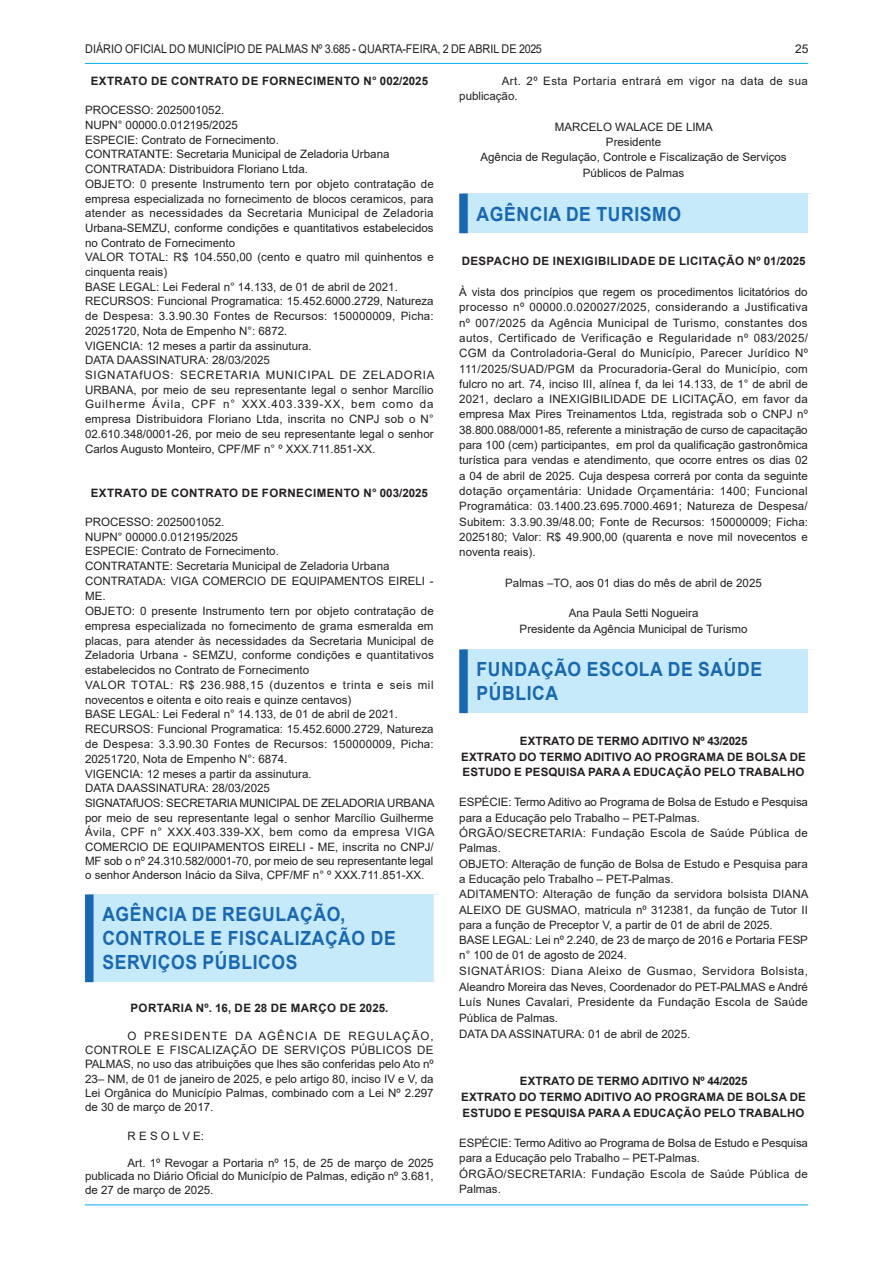
<style>
.page{position:relative;width:893px;height:1263px;background:#fff}
.page>*{position:absolute;margin:0;border:0;box-sizing:border-box;transform-origin:0 0}
.CHANCELA{font:700 19.5px/24px "Arial";letter-spacing:.035em;color:#1768b4;scale:.9 1}
.t1{font:12px "Arial";color:#231f20;scale:.9 1}
.t2{font:12px "Arial";color:#231f20}
.SEM_PARAGRAFO{font:11.55px/15.3px "Arial";color:#231f20;text-align:justify}
.TEXTO{font:11.55px/14.2px "Arial";color:#231f20;text-align:justify}
.TITULO{font:700 11.55px/15.3px "Arial";letter-spacing:.01em;color:#231f20}
.ASSINATURA{font:11.55px/15.3px "Arial";color:#231f20;text-align:center}
.TITULO-2{font:700 11.55px "Arial";letter-spacing:.035em;color:#231f20}
.SEM_PARAGRAFO-2{font:11.55px/15.3px "Arial";letter-spacing:.025em;color:#231f20}
.TEXTO-2{font:11.55px/15.3px "Arial";letter-spacing:.035em;color:#231f20}
</style>
<div class="page">
<hr style="left:85px;top:1204px;width:723px;height:1px;background:#00aeef">
<hr style="left:85px;top:63px;width:723px;height:1px;background:#00aeef">
<div style="left:89px;top:894px;width:349px;height:88px;background:#c6eafa"></div>
<div style="left:85px;top:894px;width:9px;height:88px;background:#1768b4"></div>
<div style="left:434px;top:894px;width:8px;height:88px;background:#fff"></div>
<div style="left:463px;top:194px;width:349px;height:39px;background:#c6eafa"></div>
<div style="left:459px;top:194px;width:9px;height:39px;background:#1768b4"></div>
<div style="left:808px;top:194px;width:8px;height:39px;background:#fff"></div>
<div style="left:463px;top:649px;width:349px;height:64px;background:#c6eafa"></div>
<div style="left:459px;top:649px;width:9px;height:64px;background:#1768b4"></div>
<div style="left:808px;top:649px;width:8px;height:64px;background:#fff"></div>
<p class="t1" style="left:85px;top:40px;width:509px">DIÁRIO OFICIAL DO MUNICÍPIO DE PALMAS Nº 3.685 - QUARTA-FEIRA, 2 DE ABRIL DE 2025</p>
<p class="t2" style="left:795px;top:40px;width:15px">25</p>
<p class="TITULO-2" style="left:91px;top:73px;width:339px">EXTRATO DE CONTRATO DE FORNECIMENTO N° 002/2025</p>
<p class="SEM_PARAGRAFO" style="left:85px;top:103px;width:141px">PROCESSO: 2025001052.</p>
<p class="SEM_PARAGRAFO" style="left:85px;top:117px;width:154px">NUPN° 00000.0.012195/2025</p>
<p class="SEM_PARAGRAFO" style="left:85px;top:132px;width:195px">ESPECIE: Contrato de Fornecimento.</p>
<p class="SEM_PARAGRAFO" style="left:85px;top:147px;width:306px">CONTRATANTE: Secretaria Municipal de Zeladoria Urbana</p>
<p class="SEM_PARAGRAFO" style="left:85px;top:161px;width:224px">CONTRATADA: Distribuidora Floriano Ltda.</p>
<p class="SEM_PARAGRAFO" style="left:85px;top:176px;width:350px;line-height:14.7px">OBJETO: 0 presente Instrumento tern por objeto contratação de empresa especializada no fornecimento de blocos ceramicos, para atender as necessidades da Secretaria Municipal de Zeladoria Urbana-SEMZU, conforme condições e quantitativos estabelecidos no Contrato de Fornecimento</p>
<p class="SEM_PARAGRAFO" style="left:85px;top:250px;width:350px;line-height:14.7px">VALOR TOTAL: R$ 104.550,00 (cento e quatro mil quinhentos e cinquenta reais)</p>
<p class="SEM_PARAGRAFO" style="left:85px;top:279px;width:314px">BASE LEGAL: Lei Federal n° 14.133, de 01 de abril de 2021.</p>
<p class="SEM_PARAGRAFO" style="left:85px;top:294px;width:350px;line-height:14.7px">RECURSOS: Funcional Programatica: 15.452.6000.2729, Natureza de Despesa: 3.3.90.30 Fontes de Recursos: 150000009, Picha:<br>20251720, Nota de Empenho N°: 6872.</p>
<p class="SEM_PARAGRAFO" style="left:85px;top:338px;width:228px">VIGENCIA: 12 meses a partir da assinutura.</p>
<p class="SEM_PARAGRAFO" style="left:85px;top:352px;width:186px">DATA DAASSINATURA: 28/03/2025</p>
<p class="SEM_PARAGRAFO" style="left:85px;top:367px;width:351px;line-height:14.7px">SIGNATAfUOS: SECRETARIA MUNICIPAL DE ZELADORIA URBANA, por meio de seu representante legal o senhor Marcílio Guilherme Ávila, CPF n° XXX.403.339-XX, bem como da empresa Distribuidora Floriano Ltda, inscrita no CNPJ sob o N° 02.610.348/0001-26, por meio de seu representante legal o senhor Carlos Augusto Monteiro, CPF/MF n° º XXX.711.851-XX.</p>
<p class="TITULO-2" style="left:91px;top:484px;width:339px">EXTRATO DE CONTRATO DE FORNECIMENTO N° 003/2025</p>
<p class="SEM_PARAGRAFO" style="left:85px;top:514px;width:141px">PROCESSO: 2025001052.</p>
<p class="SEM_PARAGRAFO" style="left:85px;top:529px;width:154px">NUPN° 00000.0.012195/2025</p>
<p class="SEM_PARAGRAFO" style="left:85px;top:544px;width:195px">ESPECIE: Contrato de Fornecimento.</p>
<p class="SEM_PARAGRAFO" style="left:85px;top:558px;width:306px">CONTRATANTE: Secretaria Municipal de Zeladoria Urbana</p>
<p class="SEM_PARAGRAFO" style="left:85px;top:573px;width:350px;line-height:14.9px">CONTRATADA: VIGA COMERCIO DE EQUIPAMENTOS EIRELI -<br>ME.</p>
<p class="SEM_PARAGRAFO" style="left:85px;top:603px;width:350px;line-height:14.9px">OBJETO: 0 presente Instrumento tern por objeto contratação de empresa especializada no fornecimento de grama esmeralda em placas, para atender às necessidades da Secretaria Municipal de Zeladoria Urbana - SEMZU, conforme condições e quantitativos estabelecidos no Contrato de Fornecimento</p>
<p class="SEM_PARAGRAFO" style="left:85px;top:678px;width:350px;line-height:14.7px">VALOR TOTAL: R$ 236.988,15 (duzentos e trinta e seis mil novecentos e oitenta e oito reais e quinze centavos)</p>
<p class="SEM_PARAGRAFO" style="left:85px;top:707px;width:314px">BASE LEGAL: Lei Federal n° 14.133, de 01 de abril de 2021.</p>
<p class="SEM_PARAGRAFO" style="left:85px;top:722px;width:350px;line-height:14.9px">RECURSOS: Funcional Programatica: 15.452.6000.2729, Natureza de Despesa: 3.3.90.30 Fontes de Recursos: 150000009, Picha:<br>20251720, Nota de Empenho N°: 6874.</p>
<p class="SEM_PARAGRAFO" style="left:85px;top:766px;width:228px">VIGENCIA: 12 meses a partir da assinutura.</p>
<p class="SEM_PARAGRAFO" style="left:85px;top:781px;width:186px">DATA DAASSINATURA: 28/03/2025</p>
<p class="SEM_PARAGRAFO" style="left:85px;top:795px;width:351px">SIGNATAfUOS: SECRETARIA MUNICIPAL DE ZELADORIA URBANA</p>
<p class="SEM_PARAGRAFO" style="left:85px;top:811px;width:351px;line-height:14.1px">por meio de seu representante legal o senhor Marcílio Guilherme Ávila, CPF n° XXX.403.339-XX, bem como da empresa VIGA COMERCIO DE EQUIPAMENTOS EIRELI - ME, inscrita no CNPJ/ MF sob o nº 24.310.582/0001-70, por meio de seu representante legal o senhor Anderson Inácio da Silva, CPF/MF n° º XXX.711.851-XX.</p>
<p class="CHANCELA" style="left:102px;top:903px;width:327px">AGÊNCIA DE REGULAÇÃO,<br>CONTROLE E FISCALIZAÇÃO DE<br>SERVIÇOS PÚBLICOS</p>
<p class="TITULO-2" style="left:130px;top:1000px;width:259px">PORTARIA Nº. 16, DE 28 DE MARÇO DE 2025.</p>
<p class="TEXTO" style="left:85px;top:1029px;width:350px;text-indent:43px">O PRESIDENTE DA AGÊNCIA DE REGULAÇÃO, CONTROLE E FISCALIZAÇÃO DE SERVIÇOS PÚBLICOS DE PALMAS, no uso das atribuições que lhes são conferidas pelo Ato nº 23– NM, de 01 de janeiro de 2025, e pelo artigo 80, inciso IV e V, da Lei Orgânica do Município Palmas, combinado com a Lei Nº 2.297 de 30 de março de 2017.</p>
<p class="TEXTO" style="left:128px;top:1128px;width:78px">R E S O L V E:</p>
<p class="TEXTO" style="left:85px;top:1156px;width:350px;line-height:13.5px;text-indent:43px">Art. 1º Revogar a Portaria nº 15, de 25 de março de 2025 publicada no Diário Oficial do Município de Palmas, edição nº 3.681, de 27 de março de 2025.</p>
<p class="TEXTO-2" style="left:459px;top:73px;width:350px;text-indent:43px">Art. 2º Esta Portaria entrará em vigor na data de sua publicação.</p>
<p class="ASSINATURA" style="left:555px;top:119px;width:160px">MARCELO WALACE DE LIMA</p>
<p class="ASSINATURA" style="left:606px;top:134px;width:57px">Presidente</p>
<p class="ASSINATURA" style="left:480px;top:150px;width:308px">Agência de Regulação, Controle e Fiscalização de Serviços<br>Públicos de Palmas</p>
<p class="CHANCELA" style="left:477px;top:202px;width:229px">AGÊNCIA DE TURISMO</p>
<p class="TITULO-2" style="left:462px;top:253px;width:345px">DESPACHO DE INEXIGIBILIDADE DE LICITAÇÃO Nº 01/2025</p>
<p class="SEM_PARAGRAFO" style="left:459px;top:284px;width:350px">À vista dos princípios que regem os procedimentos licitatórios do processo nº 00000.0.020027/2025, considerando a Justificativa nº 007/2025 da Agência Municipal de Turismo, constantes dos autos, Certificado de Verificação e Regularidade nº 083/2025/ CGM da Controladoria-Geral do Município, Parecer Jurídico Nº 111/2025/SUAD/PGM da Procuradoria-Geral do Município, com fulcro no art. 74, inciso III, alínea f, da lei 14.133, de 1° de abril de 2021, declaro a INEXIGIBILIDADE DE LICITAÇÃO, em favor da empresa Max Pires Treinamentos Ltda, registrada sob o CNPJ nº 38.800.088/0001-85, referente a ministração de curso de capacitação para 100 (cem) participantes, em prol da qualificação gastronômica turística para vendas e atendimento, que ocorre entres os dias 02 a 04 de abril de 2025. Cuja despesa correrá por conta da seguinte dotação orçamentária: Unidade Orçamentária: 1400; Funcional Programática: 03.1400.23.695.7000.4691; Natureza de Despesa/ Subitem: 3.3.90.39/48.00; Fonte de Recursos: 150000009; Ficha:<br>2025180; Valor: R$ 49.900,00 (quarenta e nove mil novecentos e noventa reais).</p>
<p class="ASSINATURA" style="left:505px;top:575px;width:258px">Palmas –TO, aos 01 dias do mês de abril de 2025</p>
<p class="ASSINATURA" style="left:569px;top:605px;width:131px">Ana Paula Setti Nogueira</p>
<p class="ASSINATURA" style="left:520px;top:621px;width:229px">Presidente da Agência Municipal de Turismo</p>
<p class="CHANCELA" style="left:477px;top:658px;width:319px">FUNDAÇÃO ESCOLA DE SAÚDE<br>PÚBLICA</p>
<p class="TITULO" style="left:520px;top:734px;width:229px">EXTRATO DE TERMO ADITIVO Nº 43/2025</p>
<p class="TITULO" style="left:461px;top:749px;width:346px">EXTRATO DO TERMO ADITIVO AO PROGRAMA DE BOLSA DE<br>ESTUDO E PESQUISA PARA A EDUCAÇÃO PELO TRABALHO</p>
<p class="SEM_PARAGRAFO" style="left:459px;top:795px;width:350px">ESPÉCIE: Termo Aditivo ao Programa de Bolsa de Estudo e Pesquisa para a Educação pelo Trabalho – PET-Palmas.</p>
<p class="SEM_PARAGRAFO-2" style="left:459px;top:825px;width:350px">ÓRGÃO/SECRETARIA: Fundação Escola de Saúde Pública de<br>Palmas.</p>
<p class="SEM_PARAGRAFO" style="left:459px;top:856px;width:350px">OBJETO: Alteração de função de Bolsa de Estudo e Pesquisa para a Educação pelo Trabalho – PET-Palmas.</p>
<p class="SEM_PARAGRAFO" style="left:459px;top:886px;width:351px">ADITAMENTO: Alteração de função da servidora bolsista DIANA ALEIXO DE GUSMAO, matricula nº 312381, da função de Tutor II para a função de Preceptor V, a partir de 01 de abril de 2025.</p>
<p class="SEM_PARAGRAFO" style="left:459px;top:932px;width:350px">BASE LEGAL: Lei nº 2.240, de 23 de março de 2016 e Portaria FESP n° 100 de 01 de agosto de 2024.</p>
<p class="SEM_PARAGRAFO" style="left:459px;top:963px;width:350px;line-height:15.8px">SIGNATÁRIOS: Diana Aleixo de Gusmao, Servidora Bolsista, Aleandro Moreira das Neves, Coordenador do PET-PALMAS e André Luís Nunes Cavalari, Presidente da Fundação Escola de Saúde Pública de Palmas.</p>
<p class="SEM_PARAGRAFO" style="left:459px;top:1026px;width:233px">DATA DA ASSINATURA: 01 de abril de 2025.</p>
<p class="TITULO" style="left:520px;top:1073px;width:229px">EXTRATO DE TERMO ADITIVO Nº 44/2025</p>
<p class="TITULO" style="left:461px;top:1089px;width:346px;line-height:15.8px">EXTRATO DO TERMO ADITIVO AO PROGRAMA DE BOLSA DE<br>ESTUDO E PESQUISA PARA A EDUCAÇÃO PELO TRABALHO</p>
<p class="SEM_PARAGRAFO" style="left:459px;top:1135px;width:350px">ESPÉCIE: Termo Aditivo ao Programa de Bolsa de Estudo e Pesquisa para a Educação pelo Trabalho – PET-Palmas.</p>
<p class="SEM_PARAGRAFO-2" style="left:459px;top:1166px;width:350px">ÓRGÃO/SECRETARIA: Fundação Escola de Saúde Pública de<br>Palmas.</p>
</div>
